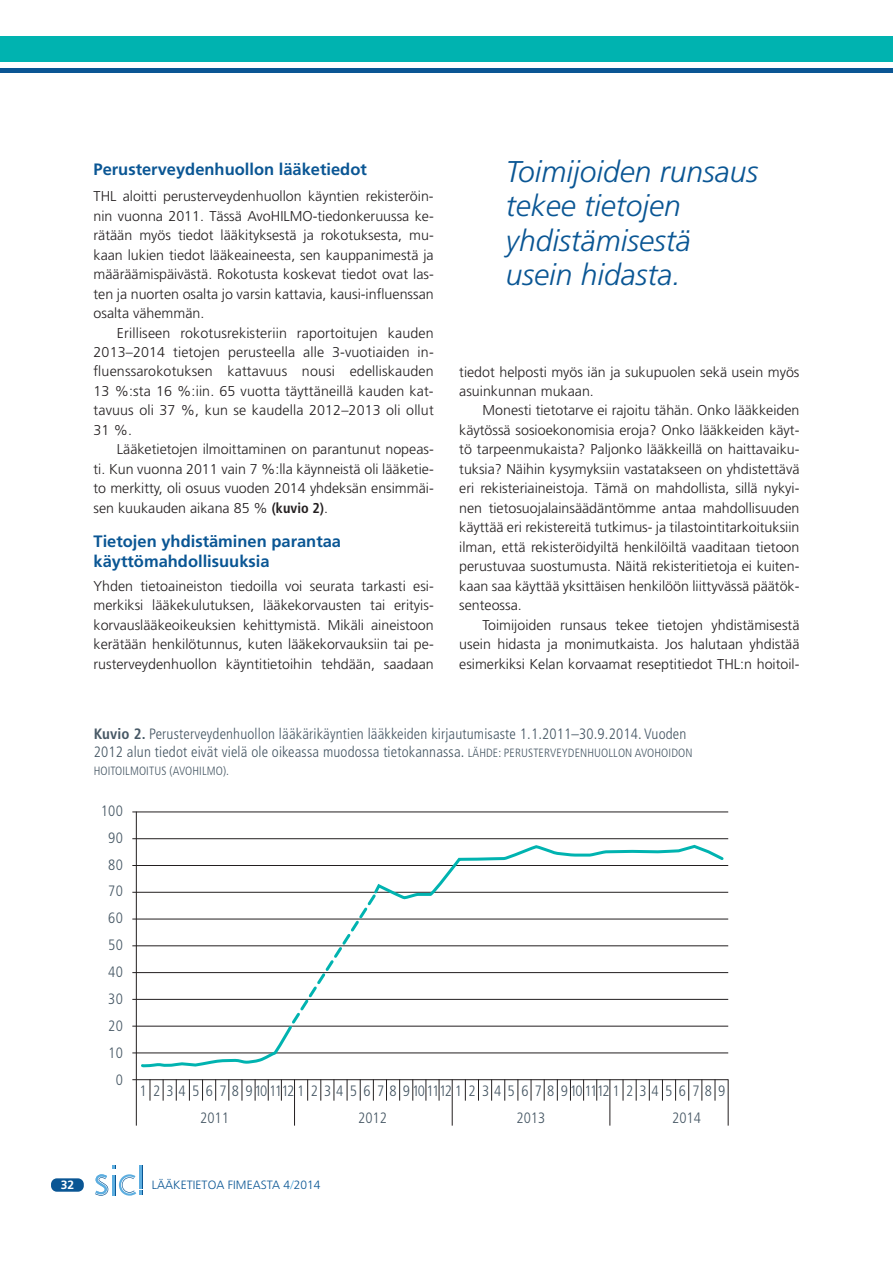
<style>
.page{position:relative;width:893px;height:1263px;background:#fff}
.page>*{position:absolute;margin:0;border:0;box-sizing:border-box;transform-origin:0 0}
.t1{font:italic 300 30px/34.5px "Frutiger";color:#0a5694}
.t2{font:700 16.5px/19.5px "Frutiger";color:#0a5694}
.t3{font:300 condensed 15px/27px "Frutiger";letter-spacing:.01em;color:#475865}
.t4{font:300 condensed 15px "Frutiger";letter-spacing:-.1em;color:#475865}
.t5{font:300 14.25px/19.5px "Frutiger";color:#231f20;text-align:justify}
.t6{font:300 12px "Frutiger";letter-spacing:.005em;color:#0a5694}
.t7{font:300 condensed 12px "Frutiger";letter-spacing:.01em;color:#475865}
.t8{font:700 12px "Frutiger";color:#fff}
.s1{font-weight:700;font-stretch:condensed}
.s2{font-weight:700}
.s3{font-size:12px}
.s4{color:#5daee0}
</style>
<div class="page">
<div style="left:51px;top:1178px;width:33px;height:14px;background:#0a5694;border-radius:6px"></div>
<svg style="left:95px;top:1165px;width:48px;height:31px"></svg>
<div style="left:0;top:36px;width:892px;height:26px;background:#00b3b0"></div>
<hr style="left:0;top:68px;width:892px;height:4px;background:#0a5694">
<hr style="left:136px;top:812px;width:1px;height:314px;background:#231f20">
<hr style="left:132px;top:812px;width:596px;height:1px;background:#231f20">
<hr style="left:132px;top:838px;width:596px;height:1px;background:#231f20">
<hr style="left:132px;top:865px;width:596px;height:1px;background:#231f20">
<hr style="left:132px;top:892px;width:596px;height:1px;background:#231f20">
<hr style="left:132px;top:919px;width:596px;height:1px;background:#231f20">
<hr style="left:132px;top:946px;width:596px;height:1px;background:#231f20">
<hr style="left:132px;top:972px;width:596px;height:1px;background:#231f20">
<hr style="left:132px;top:999px;width:596px;height:1px;background:#231f20">
<hr style="left:132px;top:1026px;width:596px;height:1px;background:#231f20">
<hr style="left:132px;top:1053px;width:596px;height:1px;background:#231f20">
<hr style="left:132px;top:1079px;width:596px;height:1px;background:#231f20">
<svg style="left:150px;top:1079px;width:1px;height:22px"></svg>
<svg style="left:163px;top:1079px;width:1px;height:22px"></svg>
<svg style="left:176px;top:1079px;width:1px;height:22px"></svg>
<svg style="left:189px;top:1079px;width:1px;height:22px"></svg>
<svg style="left:202px;top:1079px;width:1px;height:22px"></svg>
<svg style="left:215px;top:1079px;width:1px;height:22px"></svg>
<svg style="left:228px;top:1079px;width:1px;height:22px"></svg>
<svg style="left:242px;top:1079px;width:1px;height:22px"></svg>
<svg style="left:255px;top:1079px;width:1px;height:22px"></svg>
<svg style="left:268px;top:1079px;width:1px;height:22px"></svg>
<svg style="left:281px;top:1079px;width:1px;height:22px"></svg>
<hr style="left:294px;top:1079px;width:1px;height:47px;background:#231f20">
<svg style="left:307px;top:1079px;width:1px;height:22px"></svg>
<svg style="left:320px;top:1079px;width:1px;height:22px"></svg>
<svg style="left:333px;top:1079px;width:1px;height:22px"></svg>
<svg style="left:347px;top:1079px;width:1px;height:22px"></svg>
<svg style="left:360px;top:1079px;width:1px;height:22px"></svg>
<svg style="left:373px;top:1079px;width:1px;height:22px"></svg>
<svg style="left:386px;top:1079px;width:1px;height:22px"></svg>
<svg style="left:399px;top:1079px;width:1px;height:22px"></svg>
<svg style="left:412px;top:1079px;width:1px;height:22px"></svg>
<svg style="left:425px;top:1079px;width:1px;height:22px"></svg>
<svg style="left:439px;top:1079px;width:1px;height:22px"></svg>
<hr style="left:452px;top:1079px;width:1px;height:47px;background:#231f20">
<svg style="left:465px;top:1079px;width:1px;height:22px"></svg>
<svg style="left:478px;top:1079px;width:1px;height:22px"></svg>
<svg style="left:491px;top:1079px;width:1px;height:22px"></svg>
<svg style="left:504px;top:1079px;width:1px;height:22px"></svg>
<svg style="left:517px;top:1079px;width:1px;height:22px"></svg>
<svg style="left:530px;top:1079px;width:1px;height:22px"></svg>
<svg style="left:544px;top:1079px;width:1px;height:22px"></svg>
<svg style="left:557px;top:1079px;width:1px;height:22px"></svg>
<svg style="left:570px;top:1079px;width:1px;height:22px"></svg>
<svg style="left:583px;top:1079px;width:1px;height:22px"></svg>
<svg style="left:596px;top:1079px;width:1px;height:22px"></svg>
<hr style="left:609px;top:1079px;width:1px;height:47px;background:#231f20">
<svg style="left:622px;top:1079px;width:1px;height:22px"></svg>
<svg style="left:636px;top:1079px;width:1px;height:22px"></svg>
<svg style="left:649px;top:1079px;width:1px;height:22px"></svg>
<svg style="left:662px;top:1079px;width:1px;height:22px"></svg>
<svg style="left:675px;top:1079px;width:1px;height:22px"></svg>
<svg style="left:688px;top:1079px;width:1px;height:22px"></svg>
<svg style="left:701px;top:1079px;width:1px;height:22px"></svg>
<svg style="left:714px;top:1079px;width:1px;height:22px"></svg>
<hr style="left:727px;top:1079px;width:1px;height:47px;background:#231f20">
<svg style="left:139px;top:844px;width:587px;height:224px"></svg>
<p class="t2" style="left:94px;top:161px;width:275px">Perusterveydenhuollon lääketiedot</p>
<p class="t5" style="left:94px;top:188px;width:342px">THL aloitti perusterveydenhuollon käyntien rekisteröin&shy;nin vuonna 2011. Tässä AvoHILMO-tiedonkeruussa ke&shy;rätään myös tiedot lääkityksestä ja rokotuksesta, mu&shy;kaan lukien tiedot lääkeaineesta, sen kauppanimestä ja määräämispäivästä. Rokotusta koskevat tiedot ovat las&shy;ten ja nuorten osalta jo varsin kattavia, kausi-influenssan osalta vähemmän.</p>
<p class="t5" style="left:94px;top:324px;width:342px;text-indent:23px">Erilliseen rokotusrekisteriin raportoitujen kauden 2013–2014 tietojen perusteella alle 3-vuotiaiden in&shy;fluenssarokotuksen kattavuus nousi edelliskauden 13 %:sta 16 %:iin. 65 vuotta täyttäneillä kauden kat&shy;tavuus oli 37 %, kun se kaudella 2012–2013 oli ollut 31 %.</p>
<p class="t5" style="left:94px;top:441px;width:342px;text-indent:23px">Lääketietojen ilmoittaminen on parantunut nopeas&shy;ti. Kun vuonna 2011 vain 7 %:lla käynneistä oli lääketie&shy;to merkitty, oli osuus vuoden 2014 yhdeksän ensimmäi&shy;sen kuukauden aikana 85 % <span class="s1">(kuvio 2)</span>.</p>
<p class="t2" style="left:94px;top:533px;width:249px">Tietojen yhdistäminen parantaa käyttömahdollisuuksia</p>
<p class="t5" style="left:94px;top:577px;width:342px">Yhden tietoaineiston tiedoilla voi seurata tarkasti esi&shy;merkiksi lääkekulutuksen, lääkekorvausten tai erityis&shy;korvauslääkeoikeuksien kehittymistä. Mikäli aineistoon kerätään henkilötunnus, kuten lääkekorvauksiin tai pe&shy;rusterveydenhuollon käyntitietoihin tehdään, saadaan</p>
<h1 class="t1" style="left:506px;top:156px;width:254px">Toimijoiden runsaus tekee tietojen yhdistämisestä usein hidasta.</h1>
<p class="t5" style="left:459px;top:363px;width:342px">tiedot helposti myös iän ja sukupuolen sekä usein myös asuinkunnan mukaan.</p>
<p class="t5" style="left:459px;top:402px;width:342px;text-indent:23px">Monesti tietotarve ei rajoitu tähän. Onko lääkkeiden käytössä sosioekonomisia eroja? Onko lääkkeiden käyt&shy;tö tarpeenmukaista? Paljonko lääkkeillä on haittavaiku&shy;tuksia? Näihin kysymyksiin vastatakseen on yhdistettävä eri rekisteriaineistoja. Tämä on mahdollista, sillä nykyi&shy;nen tietosuojalainsäädäntömme antaa mahdollisuuden käyttää eri rekistereitä tutkimus- ja tilastointitarkoituksiin ilman, että rekisteröidyiltä henkilöiltä vaaditaan tietoon perustuvaa suostumusta. Näitä rekisteritietoja ei kuiten&shy;kaan saa käyttää yksittäisen henkilöön liittyvässä päätök&shy;senteossa.</p>
<p class="t5" style="left:459px;top:616px;width:342px;text-indent:23px">Toimijoiden runsaus tekee tietojen yhdistämisestä usein hidasta ja monimutkaista. Jos halutaan yhdistää esimerkiksi Kelan korvaamat reseptitiedot THL:n hoitoil-</p>
<p class="t3" style="left:94px;top:726px;width:600px;line-height:18px"><span class="s2">Kuvio 2.</span> Perusterveydenhuollon lääkärikäyntien lääkkeiden kirjautumisaste 1.1.2011–30.9.2014. Vuoden<br>2012 alun tiedot eivät vielä ole oikeassa muodossa tietokannassa. <span class="s3">LÄHDE: PERUSTERVEYDENHUOLLON AVOHOIDON</span></p>
<p class="t7" style="left:94px;top:766px;width:137px">HOITOILMOITUS (AVOHILMO).</p>
<p class="t3" style="left:101px;top:798px;width:24px;text-align:right">100<br>90<br>80<br>70<br>60<br>50<br>40<br>30<br>20<br>10<br>0</p>
<p class="t4" style="left:139px;top:1085px;width:587px">1 2 3 4 5 6 7 8 9 10 11 12 1 2 3 4 5 6 7 8 9 10 11 12 1 2 3 4 5 6 7 8 9 10 11 12 1 2 3 4 5 6 7 8 9</p>
<p class="t3" style="left:200px;top:1105px;width:30px">2011</p>
<p class="t3" style="left:358px;top:1105px;width:30px">2012</p>
<p class="t3" style="left:516px;top:1105px;width:30px">2013</p>
<p class="t3" style="left:672px;top:1105px;width:30px">2014</p>
<p class="t8" style="left:61px;top:1180px;width:15px">32</p>
<p class="t6" style="left:152px;top:1180px;width:170px">LÄÄKETIETOA FIMEASTA 4<span class="s4">/</span>2014</p>
</div>
